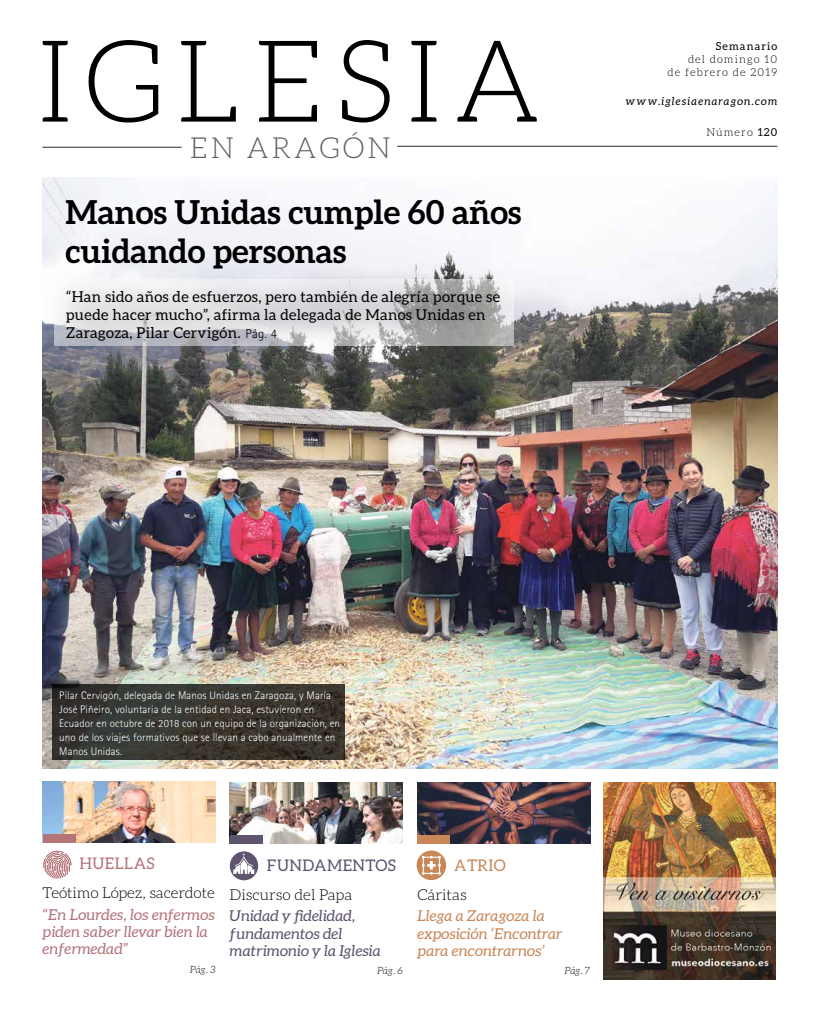
<style>
.page{position:relative;width:820px;height:1021px;background:#fff}
.page>*{position:absolute;margin:0;border:0;box-sizing:border-box;transform-origin:0 0}
.t1{font:300 114px "Aleo";letter-spacing:.1em;color:#000}
.t2{font:700 33px/39px "Aleo";color:#000}
.t3{font:300 29px "Aleo";letter-spacing:.1em;color:#66605c}
.t4{font:16px "Aleo";letter-spacing:.025em;color:#5e546e}
.t5{font:16px "Aleo";letter-spacing:.025em;color:#b47478}
.t6{font:16px "Aleo";letter-spacing:.025em;color:#c98758}
.t7{font:15px/18px "Aleo";letter-spacing:.02em;color:#000}
.t8{font:italic 15px/17.3px "Aleo";color:#b47478;scale:1.04 1}
.t9{font:italic 15px/17.3px "Aleo";color:#c98758;scale:1.04 1}
.t10{font:italic 15px/17.3px "Aleo";color:#5e546e;scale:1.04 1}
.t11{font:300 15px "Aleo";letter-spacing:-.01em;color:#000;scale:1.04 1}
.t12{font:300 11px/14px "Rotis Sans Serif";letter-spacing:.01em;color:#fff}
.t13{font:300 11px/13.2px "Aleo";letter-spacing:.1em;color:#000;text-align:right}
.t14{font:italic 11px "Aleo";letter-spacing:.1em;color:#000}
.t15{font:11px "Aleo";letter-spacing:.1em;color:#000}
.t16{font:italic 300 10px "Aleo";letter-spacing:-.01em;color:#000}
.s1{font-weight:400}
.s2{font-family:"Rotis Sans Serif";font-weight:300;font-size:13px}
</style>
<div class="page">
<svg style="left:416px;top:850px;width:30px;height:30px"></svg>
<svg style="left:230px;top:851px;width:28px;height:29px"></svg>
<svg style="left:43px;top:850px;width:28px;height:29px"></svg>
<hr style="left:43px;top:147px;width:138px;height:1px;background:#000">
<hr style="left:397px;top:146px;width:380px;height:1px;background:#000">
<img style="left:43px;top:177px;width:734px;height:591px">
<img style="left:230px;top:782px;width:173px;height:61px">
<div style="left:229px;top:835px;width:33px;height:8px;background:#5e546e"></div>
<img style="left:43px;top:781px;width:172px;height:61px">
<div style="left:43px;top:833px;width:33px;height:9px;background:#b47478"></div>
<img style="left:603px;top:782px;width:172px;height:197px">
<img style="left:417px;top:782px;width:173px;height:61px">
<div style="left:417px;top:835px;width:33px;height:8px;background:#c98758"></div>
<div style="left:42px;top:266px;width:484px;height:103px;background:#000;opacity:.73"></div>
<svg style="left:53px;top:684px;width:292px;height:76px;background:#37352f"></svg>
<h1 class="t1" style="left:37px;top:20px;width:505px">IGLESIA</h1>
<h3 class="t3" style="left:190px;top:132px;width:202px">EN ARAGÓN</h3>
<p class="t13" style="left:706px;top:126px;width:72px">Número <span class="s1">120</span></p>
<p class="t15" style="left:715px;top:40px;width:63px">Semanario</p>
<p class="t13" style="left:667px;top:53px;width:111px">del domingo 10<br>de febrero de 2019</p>
<p class="t14" style="left:625px;top:95px;width:153px">www.iglesiaenaragon.com</p>
<h2 class="t2" style="left:65px;top:192px;width:457px">Manos Unidas cumple 60 años cuidando personas</h2>
<h3 class="t7" style="left:66px;top:287px;width:435px">“Han sido años de esfuerzos, pero también de alegría porque se puede hacer mucho”, afirma la delegada de Manos Unidas en<br>Zaragoza, Pilar Cervigón. <span class="s2">Pág. 4</span></h3>
<p class="t12" style="left:59px;top:688px;width:282px">Pilar Cervigón, delegada de Manos Unidas en Zaragoza, y María José Piñeiro, voluntaria de la entidad en Jaca, estuvieron en Ecuador en octubre de 2018 con un equipo de la organización, en uno de los viajes formativos que se llevan a cabo anualmente en Manos Unidas.</p>
<h3 class="t5" style="left:79px;top:854px;width:77px">HUELLAS</h3>
<h3 class="t11" style="left:43px;top:884px;width:167px">Teótimo López, sacerdote</h3>
<h3 class="t8" style="left:43px;top:905px;width:167px">“En Lourdes, los enfermos piden saber llevar bien la enfermedad”</h3>
<p class="t16" style="left:190px;top:963px;width:27px">Pág. 3</p>
<h3 class="t4" style="left:267px;top:856px;width:131px">FUNDAMENTOS</h3>
<h3 class="t11" style="left:229px;top:886px;width:120px">Discurso del Papa</h3>
<h3 class="t10" style="left:229px;top:907px;width:147px">Unidad y fidelidad, fundamentos del matrimonio y la Iglesia</h3>
<p class="t16" style="left:377px;top:965px;width:27px">Pág. 6</p>
<h3 class="t6" style="left:454px;top:856px;width:53px">ATRIO</h3>
<h3 class="t11" style="left:417px;top:886px;width:49px">Cáritas</h3>
<h3 class="t9" style="left:417px;top:907px;width:141px">Llega a Zaragoza la exposición ‘Encontrar para encontrarnos’</h3>
<p class="t16" style="left:564px;top:965px;width:27px">Pág. 7</p>
</div>
